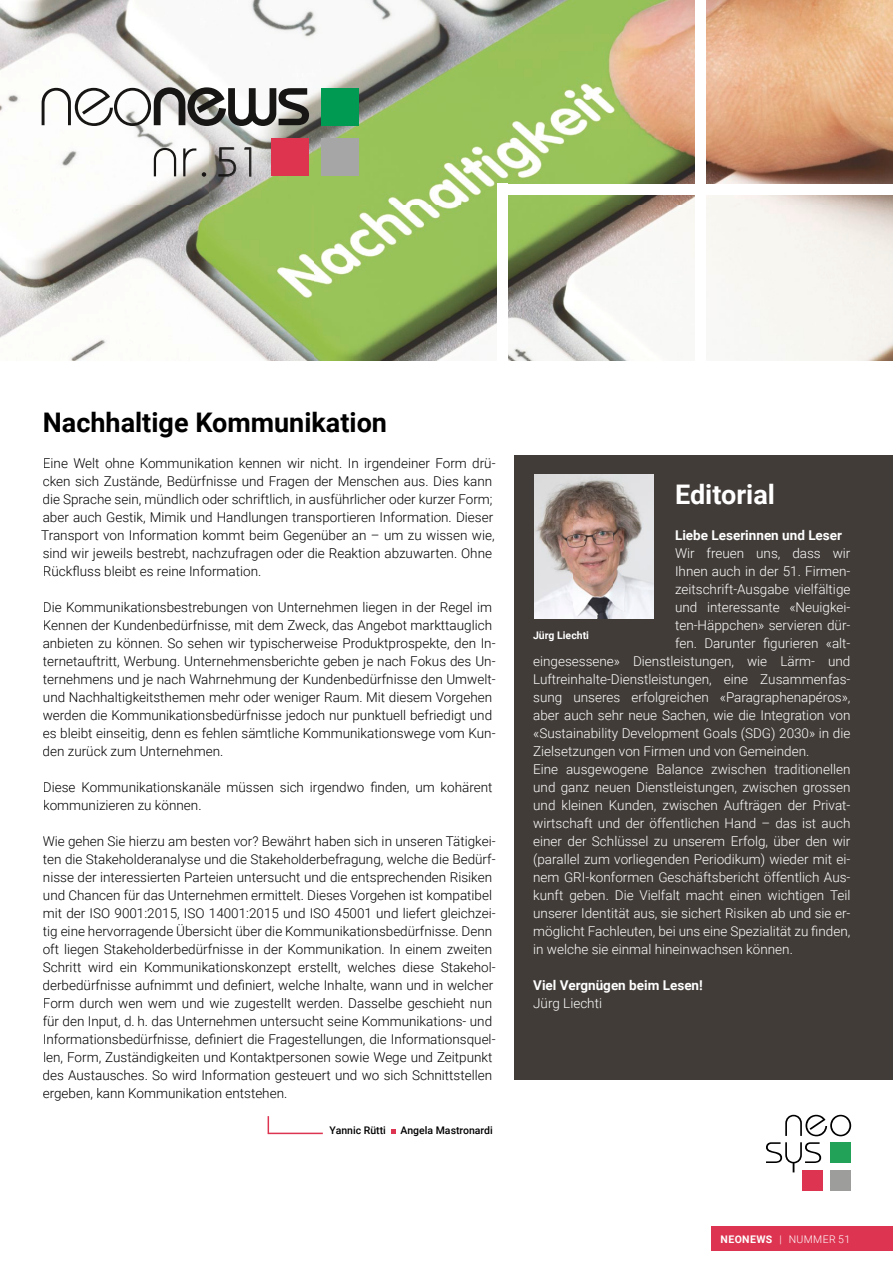
<style>
.page{position:relative;width:893px;height:1263px;background:#fff}
.page>*{position:absolute;margin:0;border:0;box-sizing:border-box;transform-origin:0 0}
.t1{font:300 58.8px "Bauhaus Std";color:#171615}
.t2{font:700 27px "Roboto";color:#000}
.t3{font:700 27px "Roboto";color:#fff}
.t4{font:300 13.5px/18px "Roboto";color:#000}
.t5{font:300 13.5px "Roboto";color:#fff}
.t6{font:700 13.5px "Roboto";color:#fff}
.t7{font:500 10.5px "Roboto";color:#000}
.t8{font:300 10.5px "Roboto";letter-spacing:.035em;color:#fff}
.t9{font:700 10.5px "Roboto";color:#fff}
.s1{font-size:59.1px}
.s2{font-size:40.8px}
.s3{font-weight:700}
</style>
<div class="page">
<div style="left:711px;top:1226px;width:182px;height:25px;background:#dd3551"></div>
<img style="left:0;top:0;width:893px;height:360px">
<div style="left:514px;top:455px;width:379px;height:625px;background:#413c38"></div>
<img style="left:534px;top:475px;width:120px;height:144px">
<div style="left:321px;top:139px;width:37px;height:37px;background:#a6a6a7"></div>
<div style="left:321px;top:88px;width:37px;height:38px;background:#009a53"></div>
<div style="left:271px;top:139px;width:38px;height:37px;background:#df344f"></div>
<svg style="left:42px;top:87px;width:267px;height:39px"></svg>
<svg style="left:218px;top:148px;width:18px;height:29px"></svg>
<svg style="left:244px;top:148px;width:7px;height:29px"></svg>
<div style="left:503px;top:184px;width:390px;height:10px;background:#fff"></div>
<div style="left:497px;top:184px;width:11px;height:194px;background:#fff"></div>
<div style="left:695px;top:0;width:11px;height:378px;background:#fff"></div>
<div style="left:830px;top:1170px;width:21px;height:21px;background:#9d9d9b"></div>
<div style="left:830px;top:1142px;width:21px;height:21px;background:#22a159"></div>
<div style="left:802px;top:1170px;width:21px;height:21px;background:#dd3551"></div>
<svg style="left:766px;top:1142px;width:55px;height:30px"></svg>
<svg style="left:785px;top:1115px;width:66px;height:21px"></svg>
<svg style="left:391px;top:1129px;width:4px;height:4px"></svg>
<svg style="left:268px;top:1116px;width:55px;height:18px"></svg>
<h1 class="t1" style="left:150px;top:121px;width:113px">nr<span class="s1">.</span><span class="s2">51</span></h1>
<h2 class="t2" style="left:43px;top:403px;width:346px">Nachhaltige Kommunikation</h2>
<p class="t4" style="left:41px;top:454px;width:456px">Eine Welt ohne Kommunikation kennen wir nicht. In irgendeiner Form drü&shy;cken sich Zustände, Bedürfnisse und Fragen der Menschen aus. Dies kann die Sprache sein, mündlich oder schriftlich, in ausführlicher oder kurzer Form; aber auch Gestik, Mimik und Handlungen transportieren Information. Dieser Transport von Information kommt beim Gegenüber an – um zu wissen wie, sind wir jeweils bestrebt, nachzufragen oder die Reaktion abzuwarten. Ohne Rückfluss bleibt es reine Information.</p>
<p class="t4" style="left:43px;top:598px;width:454px">Die Kommunikationsbestrebungen von Unternehmen liegen in der Regel im Kennen der Kundenbedürfnisse, mit dem Zweck, das Angebot markttauglich anbieten zu können. So sehen wir typischerweise Produktprospekte, den In&shy;ternetauftritt, Werbung. Unternehmensberichte geben je nach Fokus des Un&shy;ternehmens und je nach Wahrnehmung der Kundenbedürfnisse den Umwelt&shy;und Nachhaltigkeitsthemen mehr oder weniger Raum. Mit diesem Vorgehen werden die Kommunikationsbedürfnisse jedoch nur punktuell befriedigt und es bleibt einseitig, denn es fehlen sämtliche Kommunikationswege vom Kun&shy;den zurück zum Unternehmen.</p>
<p class="t4" style="left:43px;top:778px;width:451px">Diese Kommunikationskanäle müssen sich irgendwo finden, um kohärent kommunizieren zu können.</p>
<p class="t4" style="left:43px;top:832px;width:454px">Wie gehen Sie hierzu am besten vor? Bewährt haben sich in unseren Tätigkei&shy;ten die Stakeholderanalyse und die Stakeholderbefragung, welche die Bedürf&shy;nisse der interessierten Parteien untersucht und die entsprechenden Risiken und Chancen für das Unternehmen ermittelt. Dieses Vorgehen ist kompatibel mit der ISO 9001:2015, ISO 14001:2015 und ISO 45001 und liefert gleichzei&shy;tig eine hervorragende Übersicht über die Kommunikationsbedürfnisse. Denn oft liegen Stakeholderbedürfnisse in der Kommunikation. In einem zweiten Schritt wird ein Kommunikationskonzept erstellt, welches diese Stakehol&shy;derbedürfnisse aufnimmt und definiert, welche Inhalte, wann und in welcher Form durch wen wem und wie zugestellt werden. Dasselbe geschieht nun für den Input, d. h. das Unternehmen untersucht seine Kommunikations- und Informationsbedürfnisse, definiert die Fragestellungen, die Informationsquel&shy;len, Form, Zuständigkeiten und Kontaktpersonen sowie Wege und Zeitpunkt des Austausches. So wird Information gesteuert und wo sich Schnittstellen ergeben, kann Kommunikation entstehen.</p>
<p class="t7" style="left:330px;top:1123px;width:58px">Yannic Rütti</p>
<p class="t7" style="left:401px;top:1123px;width:94px">Angela Mastronardi</p>
<h2 class="t3" style="left:675px;top:475px;width:101px">Editorial</h2>
<p class="t6" style="left:675px;top:526px;width:169px">Liebe Leserinnen und Leser</p>
<p class="t5" style="left:675px;top:544px;width:177px">Wir freuen uns, dass wir</p>
<p class="t5" style="left:675px;top:562px;width:177px">Ihnen auch in der 51. Firmen-</p>
<p class="t5" style="left:675px;top:580px;width:177px">zeitschrift-Ausgabe vielfältige</p>
<p class="t5" style="left:675px;top:598px;width:177px">und interessante «Neuigkei-</p>
<p class="t5" style="left:675px;top:616px;width:177px">ten-Häppchen» servieren dür-</p>
<p class="t5" style="left:675px;top:634px;width:177px">fen. Darunter figurieren «alt-</p>
<p class="t5" style="left:533px;top:652px;width:319px">eingesessene» Dienstleistungen, wie Lärm- und</p>
<p class="t5" style="left:533px;top:670px;width:319px">Luftreinhalte-Dienstleistungen, eine Zusammenfas-</p>
<p class="t5" style="left:533px;top:688px;width:319px">sung unseres erfolgreichen «Paragraphenapéros»,</p>
<p class="t5" style="left:533px;top:706px;width:319px">aber auch sehr neue Sachen, wie die Integration von</p>
<p class="t5" style="left:533px;top:724px;width:319px">«Sustainability Development Goals (SDG) 2030» in die</p>
<p class="t5" style="left:533px;top:742px;width:278px">Zielsetzungen von Firmen und von Gemeinden.</p>
<p class="t5" style="left:533px;top:760px;width:319px">Eine ausgewogene Balance zwischen traditionellen</p>
<p class="t5" style="left:533px;top:778px;width:319px">und ganz neuen Dienstleistungen, zwischen grossen</p>
<p class="t5" style="left:533px;top:796px;width:319px">und kleinen Kunden, zwischen Aufträgen der Privat-</p>
<p class="t5" style="left:533px;top:814px;width:319px">wirtschaft und der öffentlichen Hand – das ist auch</p>
<p class="t5" style="left:533px;top:832px;width:319px">einer der Schlüssel zu unserem Erfolg, über den wir</p>
<p class="t5" style="left:533px;top:850px;width:319px">(parallel zum vorliegenden Periodikum) wieder mit ei-</p>
<p class="t5" style="left:533px;top:868px;width:319px">nem GRI-konformen Geschäftsbericht öffentlich Aus-</p>
<p class="t5" style="left:533px;top:886px;width:319px">kunft geben. Die Vielfalt macht einen wichtigen Teil</p>
<p class="t5" style="left:533px;top:904px;width:319px">unserer Identität aus, sie sichert Risiken ab und sie er-</p>
<p class="t5" style="left:533px;top:922px;width:319px">möglicht Fachleuten, bei uns eine Spezialität zu finden,</p>
<p class="t5" style="left:533px;top:940px;width:261px">in welche sie einmal hineinwachsen können.</p>
<p class="t6" style="left:533px;top:976px;width:171px">Viel Vergnügen beim Lesen!</p>
<p class="t5" style="left:533px;top:994px;width:70px">Jürg Liechti</p>
<p class="t9" style="left:533px;top:628px;width:57px">Jürg Liechti</p>
<p class="t8" style="left:721px;top:1231px;width:131px"><span class="s3">NEONEWS</span> | NUMMER 51</p>
</div>
